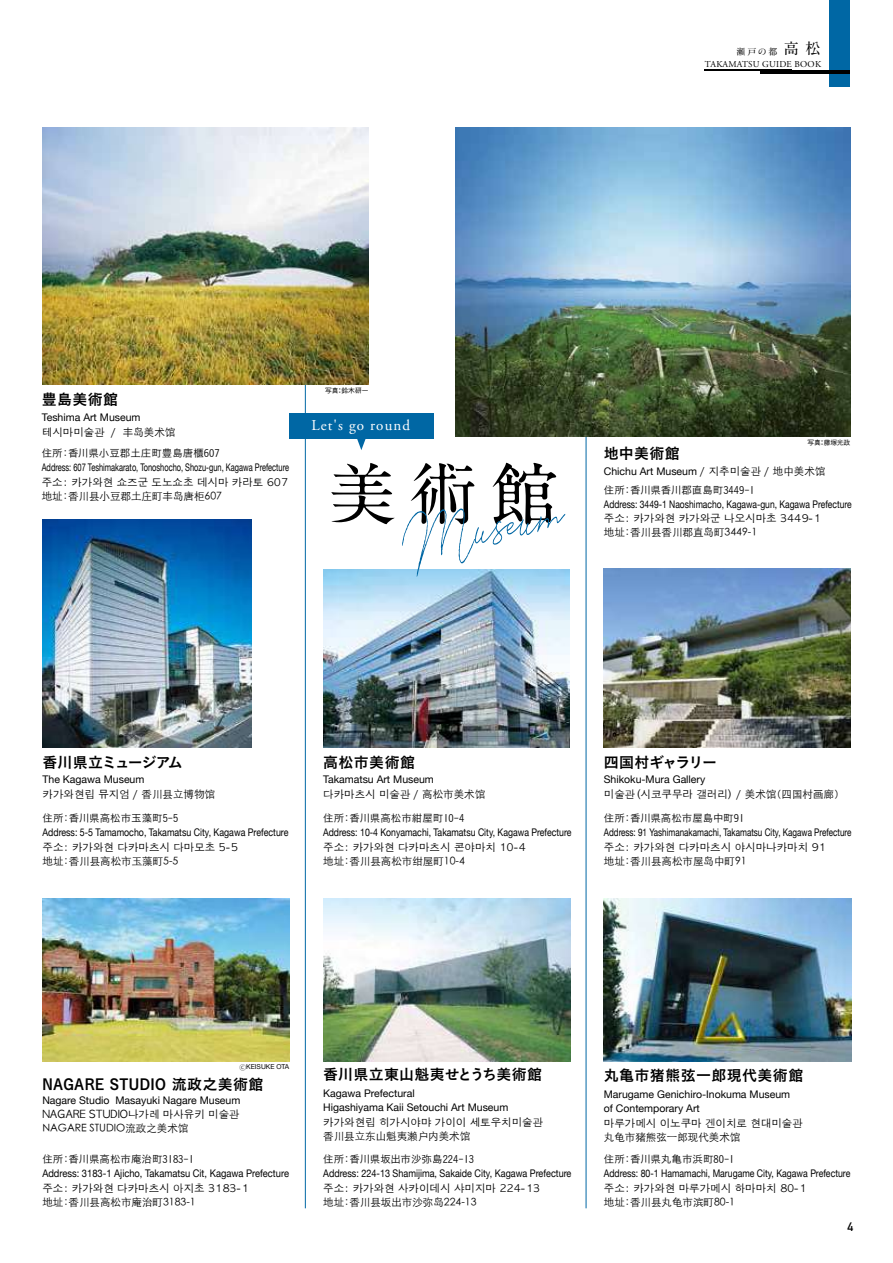
<style>
.page{position:relative;width:893px;height:1263px;background:#fff}
.page>*{position:absolute;margin:0;border:0;box-sizing:border-box;transform-origin:0 0}
.t1{font:700 67.5px "A1 Mincho Std";color:#000}
.t2{font:15px "Koburina Go Std W6";letter-spacing:.025em;color:#000}
.t3{font:15px "Koburina Go Std W6";letter-spacing:.005em;color:#000}
.t4{font:15px "Adobe Garamond Pro";letter-spacing:.075em;color:#fff}
.t5{font:15px "Koburina Go Std W6";letter-spacing:-.07em;color:#000}
.t6{font:15px "Koburina Go Std W6";letter-spacing:-.08em;color:#000}
.t7{font:700 12px "DIN Alternate";color:#000}
.t8{font:10.5px "Apple Gothic";color:#000}
.t9{font:10.5px/14.2px "Helvetica Neue";color:#000}
.t10{font:300 10.5px "ST Heiti SC";color:#000}
.t11{font:10.5px "Koburina Go Std W3";color:#000}
.t12{font:10.5px "Helvetica Neue";color:#000;scale:.83 1}
.t13{font:10.5px "Helvetica Neue";color:#000;scale:.71 1}
.t14{font:10.5px "Helvetica Neue";color:#000;scale:.77 1}
.t15{font:10.5px "Helvetica Neue";color:#000;scale:.81 1}
.t16{font:10.5px "Helvetica Neue";color:#000;scale:.86 1}
.t17{font:10.5px "Helvetica Neue";color:#000;scale:.84 1}
.t18{font:10.5px "Helvetica Neue";color:#000;scale:.89 1}
.t19{font:9px "Adobe Garamond Pro";letter-spacing:.025em;color:#000}
.t20{font:9px "Ryumin Pro";color:#000}
.t21{font:500 6.75px "Gothic BBB";letter-spacing:-.015em;color:#000}
.t22{font:6.75px "Helvetica Neue";color:#000}
.s1{font-family:"Ryumin Std Regular KO"}
.s2{font-family:"A1 Mincho Std";font-weight:700;font-size:15px}
.s3{font-family:"Koburina Go Std W3"}
.s4{font-family:"ST Heiti SC";font-weight:300}
.s5{font-family:"Koburina Go Std W3";font-weight:400}
.s6{font-family:"Apple Gothic"}
.s7{font-family:"Koz Go Pro"}
</style>
<div class="page">
<hr style="left:586px;top:403px;width:1px;height:805px;background:#0067a4">
<hr style="left:305px;top:333px;width:1px;height:875px;background:#0067a4">
<img style="left:323px;top:898px;width:247px;height:163px">
<img style="left:604px;top:898px;width:247px;height:163px">
<img style="left:42px;top:520px;width:210px;height:227px">
<img style="left:323px;top:569px;width:246px;height:178px">
<img style="left:604px;top:568px;width:247px;height:179px">
<img style="left:455px;top:128px;width:395px;height:308px">
<img style="left:42px;top:898px;width:248px;height:163px">
<img style="left:43px;top:128px;width:326px;height:256px">
<div style="left:289px;top:413px;width:144px;height:25px;background:#0067a4"></div>
<svg style="left:356px;top:438px;width:10px;height:12px"></svg>
<svg style="left:402px;top:508px;width:163px;height:68px"></svg>
<div style="left:829px;top:0;width:21px;height:86px;background:#0067a4"></div>
<hr style="left:704px;top:70px;width:88px;height:1px;background:#000">
<hr style="left:760px;top:71px;width:90px;height:3px;background:#000">
<p class="t20" style="left:736px;top:44px;width:86px">瀬戸<span class="s1">の</span>都 <span class="s2">高 松</span></p>
<p class="t19" style="left:705px;top:59px;width:118px">TAKAMATSU GUIDE BOOK</p>
<h2 class="t2" style="left:42px;top:388px;width:78px">豊島美術館</h2>
<p class="t21" style="left:325px;top:386px;width:45px">写真：鈴木研一</p>
<p class="t9" style="left:42px;top:411px;width:100px">Teshima Art Museum</p>
<p class="t8" style="left:42px;top:427px;width:135px">테시마미술관 <span class="s3">/</span> <span class="s4">丰岛美术馆</span></p>
<p class="t11" style="left:42px;top:445px;width:179px">住所：香川県小豆郡土庄町豊島唐櫃607</p>
<p class="t13" style="left:42px;top:460px;width:350px">Address: 607 Teshimakarato, Tonoshocho, Shozu-gun, Kagawa Prefecture</p>
<p class="t8" style="left:42px;top:476px;width:248px">주소: 카가와현 쇼즈군 도노쇼초 데시마 카라토 607</p>
<p class="t10" style="left:42px;top:487px;width:182px">地址<span class="s5">：</span>香川县小豆郡土庄町丰岛唐柜607</p>
<h2 class="t4" style="left:311px;top:416px;width:100px">Let's go round</h2>
<h1 class="t1" style="left:329px;top:439px;width:231px">美術館</h1>
<p class="t21" style="left:807px;top:439px;width:44px">写真：藤塚光政</p>
<h2 class="t2" style="left:604px;top:441px;width:77px">地中美術館</h2>
<p class="t9" style="left:604px;top:465px;width:223px">Chichu Art Museum <span class="s3">/</span> <span class="s6">지추미술관</span> <span class="s3">/</span> <span class="s4">地中美术馆</span></p>
<p class="t11" style="left:604px;top:482px;width:153px">住所：香川県香川郡直島町3449-1</p>
<p class="t15" style="left:604px;top:496px;width:307px">Address: 3449-1 Naoshimacho, Kagawa-gun, Kagawa Prefecture</p>
<p class="t8" style="left:604px;top:512px;width:219px">주소: 카가와현 카가와군 나오시마초 3449-1</p>
<p class="t10" style="left:604px;top:523px;width:155px">地址<span class="s5">：</span>香川县香川郡直岛町3449-1</p>
<h2 class="t5" style="left:43px;top:751px;width:142px">香川県立ミュージアム</h2>
<h2 class="t2" style="left:323px;top:751px;width:93px">高松市美術館</h2>
<p class="t9" style="left:43px;top:773px;width:103px">The Kagawa Museum</p>
<p class="t8" style="left:43px;top:788px;width:174px">카가와현립 뮤지엄 <span class="s3">/</span> <span class="s4">香川县立博物馆</span></p>
<p class="t11" style="left:43px;top:810px;width:137px">住所：香川県高松市玉藻町5-5</p>
<p class="t17" style="left:43px;top:825px;width:294px">Address: 5-5 Tamamocho, Takamatsu City, Kagawa Prefecture</p>
<p class="t8" style="left:43px;top:841px;width:197px">주소: 카가와현 다카마츠시 다마모초 5-5</p>
<p class="t10" style="left:43px;top:852px;width:137px">地址<span class="s5">：</span>香川县高松市玉藻町5-5</p>
<p class="t9" style="left:323px;top:773px;width:112px">Takamatsu Art Museum</p>
<p class="t8" style="left:323px;top:788px;width:164px">다카마츠시 미술관 <span class="s3">/</span> <span class="s4">高松市美术馆</span></p>
<p class="t11" style="left:323px;top:810px;width:143px">住所：香川県高松市紺屋町10-4</p>
<p class="t12" style="left:323px;top:825px;width:301px">Address: 10-4 Konyamachi, Takamatsu City, Kagawa Prefecture</p>
<p class="t8" style="left:323px;top:841px;width:204px">주소: 카가와현 다카마츠시 콘야마치 10-4</p>
<p class="t10" style="left:323px;top:852px;width:143px">地址<span class="s5">：</span>香川县高松市绀屋町10-4</p>
<h2 class="t6" style="left:604px;top:751px;width:115px">四国村ギャラリー</h2>
<p class="t9" style="left:604px;top:773px;width:103px">Shikoku-Mura Gallery</p>
<p class="t8" style="left:604px;top:788px;width:242px">미술관（시코쿠무라 갤러리）<span class="s3">/</span> <span class="s4">美术馆（四国村画廊）</span></p>
<p class="t11" style="left:604px;top:810px;width:142px">住所：香川県高松市屋島中町91</p>
<p class="t14" style="left:604px;top:825px;width:323px">Address: 91 Yashimanakamachi, Takamatsu City, Kagawa Prefecture</p>
<p class="t8" style="left:604px;top:841px;width:223px">주소: 카가와현 다카마츠시 야시마나카마치 91</p>
<p class="t10" style="left:604px;top:852px;width:144px">地址<span class="s5">：</span>香川县高松市屋岛中町91</p>
<p class="t22" style="left:240px;top:1062px;width:51px"><span class="s7">Ⓒ</span>KEISUKE OTA</p>
<h2 class="t2" style="left:42px;top:1072px;width:223px">NAGARE STUDIO 流政之美術館</h2>
<p class="t9" style="left:42px;top:1094px;width:199px">Nagare Studio Masayuki Nagare Museum</p>
<p class="t8" style="left:42px;top:1108px;width:199px">NAGARE STUDIO나가레 마사유키 미술관</p>
<p class="t10" style="left:42px;top:1119px;width:147px">NAGARE STUDIO流政之美术馆</p>
<p class="t11" style="left:42px;top:1151px;width:153px">住所：香川県高松市庵治町3183-1</p>
<p class="t18" style="left:42px;top:1166px;width:279px">Address: 3183-1 Ajicho, Takamatsu Cit, Kagawa Prefecture</p>
<p class="t8" style="left:42px;top:1182px;width:208px">주소: 카가와현 다카마츠시 아지초 3183-1</p>
<p class="t10" style="left:42px;top:1193px;width:155px">地址<span class="s5">：</span>香川县高松市庵治町3183-1</p>
<h2 class="t3" style="left:323px;top:1063px;width:221px">香川県立東山魁夷せとうち美術館</h2>
<p class="t9" style="left:323px;top:1086px;width:187px">Kagawa Prefectural<br>Higashiyama Kaii Setouchi Art Museum</p>
<p class="t8" style="left:323px;top:1116px;width:222px">카가와현립 히가시야먀 가이이 세토우치미술관</p>
<p class="t10" style="left:323px;top:1127px;width:148px">香川县立东山魁夷濑户内美术馆</p>
<p class="t11" style="left:323px;top:1151px;width:152px">住所：香川県坂出市沙弥島224-13</p>
<p class="t16" style="left:323px;top:1166px;width:290px">Address: 224-13 Shamijima, Sakaide City, Kagawa Prefecture</p>
<p class="t8" style="left:323px;top:1182px;width:219px">주소: 카가와현 사카이데시 샤미지마 224-13</p>
<p class="t10" style="left:323px;top:1193px;width:155px">地址<span class="s5">：</span>香川县坂出市沙弥岛224-13</p>
<h2 class="t2" style="left:604px;top:1063px;width:201px">丸亀市猪熊弦一郎現代美術館</h2>
<p class="t9" style="left:604px;top:1087px;width:188px">Marugame Genichiro-Inokuma Museum of Contemporary Art</p>
<p class="t8" style="left:604px;top:1117px;width:201px">마루가메시 이노쿠마 겐이치로 현대미술관</p>
<p class="t10" style="left:604px;top:1128px;width:138px">丸龟市猪熊弦一郎现代美术馆</p>
<p class="t11" style="left:604px;top:1151px;width:132px">住所：香川県丸亀市浜町80-1</p>
<p class="t12" style="left:604px;top:1166px;width:298px">Address: 80-1 Hamamachi, Marugame City, Kagawa Prefecture</p>
<p class="t8" style="left:604px;top:1182px;width:204px">주소: 카가와현 마루가메시 하마마치 80-1</p>
<p class="t10" style="left:604px;top:1193px;width:133px">地址<span class="s5">：</span>香川县丸龟市滨町80-1</p>
<p class="t7" style="left:847px;top:1218px;width:7px">4</p>
</div>
